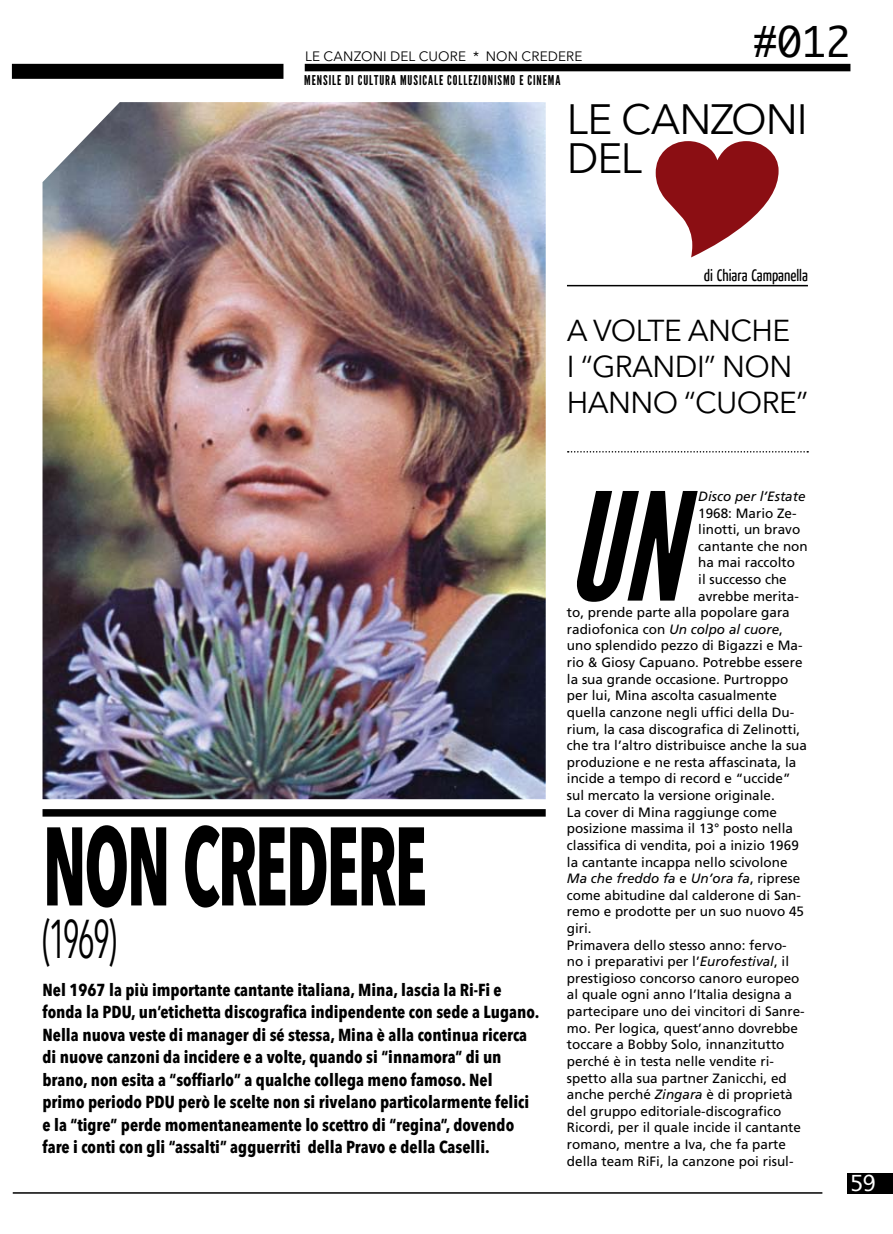
<style>
.page{position:relative;width:893px;height:1234px;background:#fff}
.page>*{position:absolute;margin:0;border:0;box-sizing:border-box;transform-origin:0 0}
.t1{font:italic 149.1px "League Gothic";color:#000}
.t2{font:700 condensed 110.25px "Avenir Next LT Pro";letter-spacing:-.035em;color:#000;scale:.67 1}
.t3{font:condensed 54px "Avenir Next LT Pro";color:#000;scale:.67 1}
.t4{font:42px/39px "Avenir Next LT Pro";letter-spacing:-.025em;color:#000}
.t5{font:40.5px "Monaco";color:#000}
.t6{font:30px/36px "Avenir Next LT Pro";letter-spacing:-.02em;color:#000}
.t7{font:21px "Monaco";color:#fff}
.t8{font:700 condensed 17.25px/22.5px "Avenir Next LT Pro";color:#000}
.t9{font:16.5px "Yanone Kaffeesatz";color:#000}
.t10{font:13.5px "Frutiger";color:#000}
.t11{font:italic 13.5px "Frutiger";color:#000}
.t12{font:13.5px "League Gothic";letter-spacing:.07em;color:#000}
.t13{font:13.5px "Avenir Next LT Pro";letter-spacing:.015em;color:#000}
.s1{font-style:italic}
.s2{font-style:normal}
</style>
<div class="page">
<hr style="left:13px;top:1191px;width:809px;height:2px;background:#000">
<div style="left:847px;top:1172px;width:45px;height:21px;background:#000"></div>
<div style="left:12px;top:64px;width:271px;height:15px;background:#000"></div>
<div style="left:305px;top:64px;width:545px;height:7px;background:#000"></div>
<hr style="left:567px;top:285px;width:241px;height:1px;background:#000">
<svg style="left:568px;top:451px;width:240px;height:1px"></svg>
<div style="left:43px;top:809px;width:503px;height:7px;background:#000"></div>
<img style="left:43px;top:102px;width:503px;height:697px">
<svg style="left:656px;top:141px;width:123px;height:116px"></svg>
<p class="t13" style="left:305px;top:48px;width:279px">LE CANZONI DEL CUORE * NON CREDERE</p>
<p class="t12" style="left:304px;top:72px;width:258px">MENSILE DI CULTURA MUSICALE COLLEZIONISMO E CINEMA</p>
<h3 class="t5" style="left:753px;top:16px;width:99px">#012</h3>
<h3 class="t4" style="left:567px;top:99px;width:242px">LE CANZONI<br>DEL</h3>
<p class="t9" style="left:704px;top:265px;width:106px">di Chiara Campanella</p>
<h3 class="t6" style="left:567px;top:312px;width:242px">A VOLTE ANCHE<br>I “GRANDI” NON<br>HANNO “CUORE”</h3>
<h2 class="t2" style="left:43px;top:799px;width:576px">NON CREDERE</h2>
<h3 class="t3" style="left:43px;top:906px;width:112px">(1969)</h3>
<p class="t8" style="left:43px;top:978px;width:498px">Nel 1967 la più importante cantante italiana, Mina, lascia la Ri-Fi e fonda la PDU, un’etichetta discografica indipendente con sede a Lugano.<br>Nella nuova veste di manager di sé stessa, Mina è alla continua ricerca di nuove canzoni da incidere e a volte, quando si “innamora” di un brano, non esita a “soffiarlo” a qualche collega meno famoso. Nel<br>primo periodo PDU però le scelte non si rivelano particolarmente felici e la “tigre” perde momentaneamente lo scettro di “regina”, dovendo fare i conti con gli “assalti” agguerriti della Pravo e della Caselli.</p>
<h1 class="t1" style="left:567px;top:458px;width:115px">UN</h1>
<p class="t11" style="left:698px;top:488px;width:109px">Disco per l’Estate</p>
<p class="t10" style="left:698px;top:505px;width:100px">1968: Mario Ze-</p>
<p class="t10" style="left:698px;top:521px;width:104px">linotti, un bravo</p>
<p class="t10" style="left:698px;top:538px;width:111px">cantante che non</p>
<p class="t10" style="left:698px;top:554px;width:98px">ha mai raccolto</p>
<p class="t10" style="left:698px;top:571px;width:90px">il successo che</p>
<p class="t10" style="left:698px;top:588px;width:102px">avrebbe merita-</p>
<p class="t10" style="left:567px;top:604px;width:224px">to, prende parte alla popolare gara</p>
<p class="t10" style="left:567px;top:621px;width:218px">radiofonica con <span class="s1">Un colpo al cuore</span>,</p>
<p class="t10" style="left:567px;top:637px;width:237px">uno splendido pezzo di Bigazzi e Ma-</p>
<p class="t10" style="left:567px;top:654px;width:237px">rio &amp; Giosy Capuano. Potrebbe essere</p>
<p class="t10" style="left:567px;top:671px;width:223px">la sua grande occasione. Purtroppo</p>
<p class="t10" style="left:567px;top:687px;width:212px">per lui, Mina ascolta casualmente</p>
<p class="t10" style="left:567px;top:704px;width:229px">quella canzone negli uffici della Du-</p>
<p class="t10" style="left:567px;top:720px;width:235px">rium, la casa discografica di Zelinotti,</p>
<p class="t10" style="left:567px;top:737px;width:242px">che tra l’altro distribuisce anche la sua</p>
<p class="t10" style="left:567px;top:754px;width:231px">produzione e ne resta affascinata, la</p>
<p class="t10" style="left:567px;top:770px;width:225px">incide a tempo di record e “uccide”</p>
<p class="t10" style="left:567px;top:787px;width:209px">sul mercato la versione originale.</p>
<p class="t10" style="left:567px;top:803px;width:212px">La cover di Mina raggiunge come</p>
<p class="t10" style="left:567px;top:820px;width:227px">posizione massima il 13° posto nella</p>
<p class="t10" style="left:567px;top:837px;width:233px">classifica di vendita, poi a inizio 1969</p>
<p class="t10" style="left:567px;top:853px;width:222px">la cantante incappa nello scivolone</p>
<p class="t11" style="left:567px;top:870px;width:235px">Ma che freddo fa <span class="s2">e</span> Un’ora fa<span class="s2">, riprese</span></p>
<p class="t10" style="left:567px;top:886px;width:236px">come abitudine dal calderone di San-</p>
<p class="t10" style="left:567px;top:903px;width:239px">remo e prodotte per un suo nuovo 45</p>
<p class="t10" style="left:567px;top:920px;width:26px">giri.</p>
<p class="t10" style="left:567px;top:936px;width:221px">Primavera dello stesso anno: fervo-</p>
<p class="t10" style="left:567px;top:953px;width:224px">no i preparativi per l’<span class="s1">Eurofestival</span>, il</p>
<p class="t10" style="left:567px;top:969px;width:234px">prestigioso concorso canoro europeo</p>
<p class="t10" style="left:567px;top:986px;width:227px">al quale ogni anno l’Italia designa a</p>
<p class="t10" style="left:567px;top:1003px;width:239px">partecipare uno dei vincitori di Sanre-</p>
<p class="t10" style="left:567px;top:1019px;width:233px">mo. Per logica, quest’anno dovrebbe</p>
<p class="t10" style="left:567px;top:1036px;width:219px">toccare a Bobby Solo, innanzitutto</p>
<p class="t10" style="left:567px;top:1052px;width:209px">perché è in testa nelle vendite ri-</p>
<p class="t10" style="left:567px;top:1069px;width:221px">spetto alla sua partner Zanicchi, ed</p>
<p class="t10" style="left:567px;top:1086px;width:227px">anche perché <span class="s1">Zingara</span> è di proprietà</p>
<p class="t10" style="left:567px;top:1102px;width:216px">del gruppo editoriale-discografico</p>
<p class="t10" style="left:567px;top:1119px;width:236px">Ricordi, per il quale incide il cantante</p>
<p class="t10" style="left:567px;top:1136px;width:221px">romano, mentre a Iva, che fa parte</p>
<p class="t10" style="left:567px;top:1152px;width:228px">della team RiFi, la canzone poi risul-</p>
<h3 class="t7" style="left:850px;top:1170px;width:27px">59</h3>
</div>
